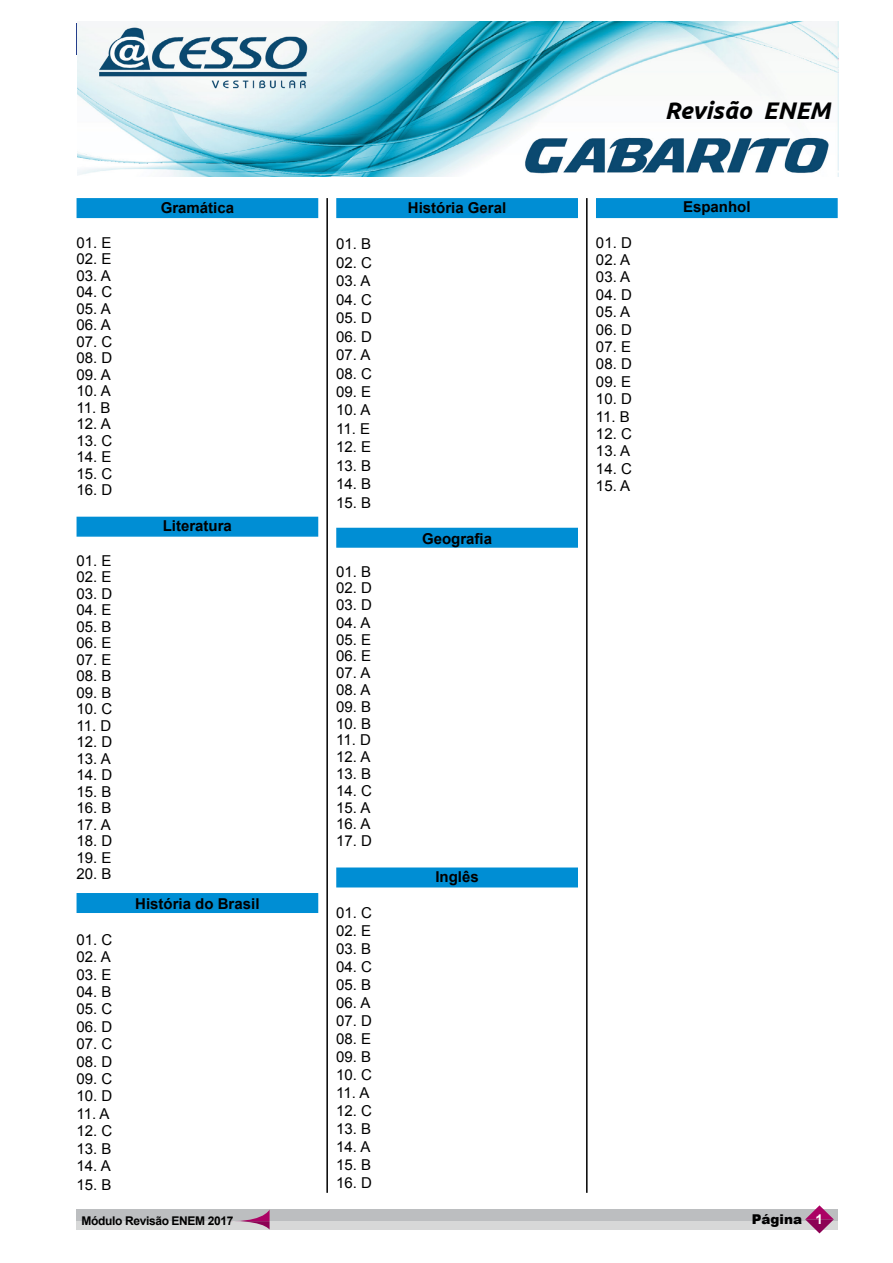
<style>
.page{position:relative;width:893px;height:1263px;background:#fff}
.page>*{position:absolute;margin:0;border:0;box-sizing:border-box;transform-origin:0 0}
.t1{font:italic 700 24px "Ubuntu";color:#000}
.t2{font:15px "Arial";color:#000}
.t3{font:700 15px "Arial";color:#000}
.t4{font:900 13.5px "Arial";color:#000}
.t5{font:700 12px "Arial";letter-spacing:-.03em;color:#000}
.s1{font-weight:700;color:#fff}
</style>
<div class="page">
<svg style="left:838px;top:23px;width:1px;height:32px"></svg>
<div style="left:77px;top:1209px;width:761px;height:12px;background:#bcbec0"></div>
<div style="left:77px;top:1221px;width:761px;height:8px;background:#d7d8d8"></div>
<svg style="left:231px;top:1210px;width:39px;height:19px"></svg>
<svg style="left:805px;top:1205px;width:29px;height:28px"></svg>
<div style="left:336px;top:867px;width:242px;height:20px;background:#008ed4;border:2px solid #008ed4"></div>
<div style="left:336px;top:198px;width:242px;height:20px;background:#008ed4;border:2px solid #008ed4"></div>
<div style="left:336px;top:528px;width:242px;height:20px;background:#008ed4;border:2px solid #008ed4"></div>
<div style="left:596px;top:198px;width:242px;height:20px;background:#008ed4;border:2px solid #008ed4"></div>
<div style="left:77px;top:517px;width:241px;height:20px;background:#008ed4;border:2px solid #008ed4"></div>
<div style="left:77px;top:198px;width:241px;height:20px;background:#008ed4;border:2px solid #008ed4"></div>
<div style="left:77px;top:893px;width:241px;height:20px;background:#008ed4"></div>
<hr style="left:326px;top:198px;width:2px;height:995px;background:#000">
<hr style="left:586px;top:198px;width:2px;height:995px;background:#000">
<img style="left:77px;top:21px;width:761px;height:156px">
<p class="t2" style="left:77px;top:233px;width:37px">01. E</p>
<p class="t2" style="left:77px;top:249px;width:37px">02. E</p>
<p class="t2" style="left:77px;top:266px;width:36px">03. A</p>
<p class="t2" style="left:77px;top:282px;width:37px">04. C</p>
<p class="t2" style="left:77px;top:299px;width:36px">05. A</p>
<p class="t2" style="left:77px;top:315px;width:36px">06. A</p>
<p class="t2" style="left:77px;top:332px;width:37px">07. C</p>
<p class="t2" style="left:77px;top:348px;width:37px">08. D</p>
<p class="t2" style="left:77px;top:365px;width:36px">09. A</p>
<p class="t2" style="left:77px;top:381px;width:36px">10. A</p>
<p class="t2" style="left:77px;top:398px;width:35px">11. B</p>
<p class="t2" style="left:77px;top:414px;width:36px">12. A</p>
<p class="t2" style="left:77px;top:431px;width:37px">13. C</p>
<p class="t2" style="left:77px;top:447px;width:37px">14. E</p>
<p class="t2" style="left:77px;top:464px;width:37px">15. C</p>
<p class="t2" style="left:77px;top:480px;width:37px">16. D</p>
<p class="t2" style="left:77px;top:551px;width:37px">01. E</p>
<p class="t2" style="left:77px;top:567px;width:37px">02. E</p>
<p class="t2" style="left:77px;top:584px;width:37px">03. D</p>
<p class="t2" style="left:77px;top:600px;width:37px">04. E</p>
<p class="t2" style="left:77px;top:617px;width:37px">05. B</p>
<p class="t2" style="left:77px;top:633px;width:37px">06. E</p>
<p class="t2" style="left:77px;top:650px;width:37px">07. E</p>
<p class="t2" style="left:77px;top:666px;width:37px">08. B</p>
<p class="t2" style="left:77px;top:683px;width:37px">09. B</p>
<p class="t2" style="left:77px;top:699px;width:37px">10. C</p>
<p class="t2" style="left:77px;top:716px;width:36px">11. D</p>
<p class="t2" style="left:77px;top:732px;width:37px">12. D</p>
<p class="t2" style="left:77px;top:749px;width:36px">13. A</p>
<p class="t2" style="left:77px;top:765px;width:37px">14. D</p>
<p class="t2" style="left:77px;top:782px;width:37px">15. B</p>
<p class="t2" style="left:77px;top:798px;width:37px">16. B</p>
<p class="t2" style="left:77px;top:815px;width:36px">17. A</p>
<p class="t2" style="left:77px;top:831px;width:37px">18. D</p>
<p class="t2" style="left:77px;top:848px;width:37px">19. E</p>
<p class="t2" style="left:77px;top:864px;width:37px">20. B</p>
<p class="t2" style="left:77px;top:930px;width:37px">01. C</p>
<p class="t2" style="left:77px;top:947px;width:36px">02. A</p>
<p class="t2" style="left:77px;top:964px;width:37px">03. E</p>
<p class="t2" style="left:77px;top:982px;width:37px">04. B</p>
<p class="t2" style="left:77px;top:999px;width:37px">05. C</p>
<p class="t2" style="left:77px;top:1017px;width:37px">06. D</p>
<p class="t2" style="left:77px;top:1034px;width:37px">07. C</p>
<p class="t2" style="left:77px;top:1051px;width:37px">08. D</p>
<p class="t2" style="left:77px;top:1069px;width:37px">09. C</p>
<p class="t2" style="left:77px;top:1086px;width:37px">10. D</p>
<p class="t2" style="left:77px;top:1104px;width:35px">11. A</p>
<p class="t2" style="left:77px;top:1121px;width:37px">12. C</p>
<p class="t2" style="left:77px;top:1138px;width:37px">13. B</p>
<p class="t2" style="left:77px;top:1156px;width:36px">14. A</p>
<p class="t2" style="left:77px;top:1175px;width:37px">15. B</p>
<p class="t3" style="left:161px;top:198px;width:75px">Gramática</p>
<p class="t3" style="left:163px;top:516px;width:71px">Literatura</p>
<p class="t3" style="left:135px;top:894px;width:126px">História do Brasil</p>
<p class="t2" style="left:336px;top:234px;width:37px">01. B</p>
<p class="t2" style="left:336px;top:253px;width:37px">02. C</p>
<p class="t2" style="left:336px;top:271px;width:36px">03. A</p>
<p class="t2" style="left:336px;top:290px;width:37px">04. C</p>
<p class="t2" style="left:336px;top:308px;width:37px">05. D</p>
<p class="t2" style="left:336px;top:326px;width:37px">06. D</p>
<p class="t2" style="left:336px;top:345px;width:36px">07. A</p>
<p class="t2" style="left:336px;top:363px;width:37px">08. C</p>
<p class="t2" style="left:336px;top:382px;width:37px">09. E</p>
<p class="t2" style="left:336px;top:400px;width:36px">10. A</p>
<p class="t2" style="left:336px;top:419px;width:35px">11. E</p>
<p class="t2" style="left:336px;top:437px;width:37px">12. E</p>
<p class="t2" style="left:336px;top:456px;width:37px">13. B</p>
<p class="t2" style="left:336px;top:474px;width:37px">14. B</p>
<p class="t2" style="left:336px;top:493px;width:37px">15. B</p>
<p class="t2" style="left:336px;top:562px;width:37px">01. B</p>
<p class="t2" style="left:336px;top:578px;width:37px">02. D</p>
<p class="t2" style="left:336px;top:595px;width:37px">03. D</p>
<p class="t2" style="left:336px;top:613px;width:36px">04. A</p>
<p class="t2" style="left:336px;top:629px;width:37px">05. E</p>
<p class="t2" style="left:336px;top:646px;width:37px">06. E</p>
<p class="t2" style="left:336px;top:663px;width:36px">07. A</p>
<p class="t2" style="left:336px;top:680px;width:36px">08. A</p>
<p class="t2" style="left:336px;top:697px;width:37px">09. B</p>
<p class="t2" style="left:336px;top:713px;width:37px">10. B</p>
<p class="t2" style="left:336px;top:730px;width:36px">11. D</p>
<p class="t2" style="left:336px;top:747px;width:36px">12. A</p>
<p class="t2" style="left:336px;top:764px;width:37px">13. B</p>
<p class="t2" style="left:336px;top:781px;width:37px">14. C</p>
<p class="t2" style="left:336px;top:797px;width:36px">15. A</p>
<p class="t2" style="left:336px;top:814px;width:36px">16. A</p>
<p class="t2" style="left:336px;top:831px;width:37px">17. D</p>
<p class="t2" style="left:336px;top:903px;width:37px">01. C</p>
<p class="t2" style="left:336px;top:921px;width:37px">02. E</p>
<p class="t2" style="left:336px;top:939px;width:37px">03. B</p>
<p class="t2" style="left:336px;top:957px;width:37px">04. C</p>
<p class="t2" style="left:336px;top:975px;width:37px">05. B</p>
<p class="t2" style="left:336px;top:993px;width:36px">06. A</p>
<p class="t2" style="left:336px;top:1011px;width:37px">07. D</p>
<p class="t2" style="left:336px;top:1029px;width:37px">08. E</p>
<p class="t2" style="left:336px;top:1047px;width:37px">09. B</p>
<p class="t2" style="left:336px;top:1065px;width:37px">10. C</p>
<p class="t2" style="left:336px;top:1083px;width:35px">11. A</p>
<p class="t2" style="left:336px;top:1101px;width:37px">12. C</p>
<p class="t2" style="left:336px;top:1119px;width:37px">13. B</p>
<p class="t2" style="left:336px;top:1137px;width:36px">14. A</p>
<p class="t2" style="left:336px;top:1155px;width:37px">15. B</p>
<p class="t2" style="left:336px;top:1173px;width:37px">16. D</p>
<p class="t3" style="left:408px;top:198px;width:100px">História Geral</p>
<p class="t3" style="left:422px;top:528px;width:72px">Geografia</p>
<p class="t3" style="left:435px;top:867px;width:45px">Inglês</p>
<p class="t2" style="left:596px;top:232px;width:37px">01. D</p>
<p class="t2" style="left:596px;top:250px;width:36px">02. A</p>
<p class="t2" style="left:596px;top:267px;width:36px">03. A</p>
<p class="t2" style="left:596px;top:285px;width:37px">04. D</p>
<p class="t2" style="left:596px;top:302px;width:36px">05. A</p>
<p class="t2" style="left:596px;top:319px;width:37px">06. D</p>
<p class="t2" style="left:596px;top:337px;width:37px">07. E</p>
<p class="t2" style="left:596px;top:354px;width:37px">08. D</p>
<p class="t2" style="left:596px;top:372px;width:37px">09. E</p>
<p class="t2" style="left:596px;top:389px;width:37px">10. D</p>
<p class="t2" style="left:596px;top:406px;width:35px">11. B</p>
<p class="t2" style="left:596px;top:424px;width:37px">12. C</p>
<p class="t2" style="left:596px;top:441px;width:36px">13. A</p>
<p class="t2" style="left:596px;top:459px;width:37px">14. C</p>
<p class="t2" style="left:596px;top:476px;width:36px">15. A</p>
<h1 class="t1" style="left:665px;top:96px;width:167px">Revisão ENEM</h1>
<p class="t3" style="left:683px;top:197px;width:69px">Espanhol</p>
<p class="t5" style="left:82px;top:1212px;width:153px">Módulo Revisão ENEM 2017</p>
<p class="t4" style="left:752px;top:1209px;width:73px">Página <span class="s1">1</span></p>
</div>
